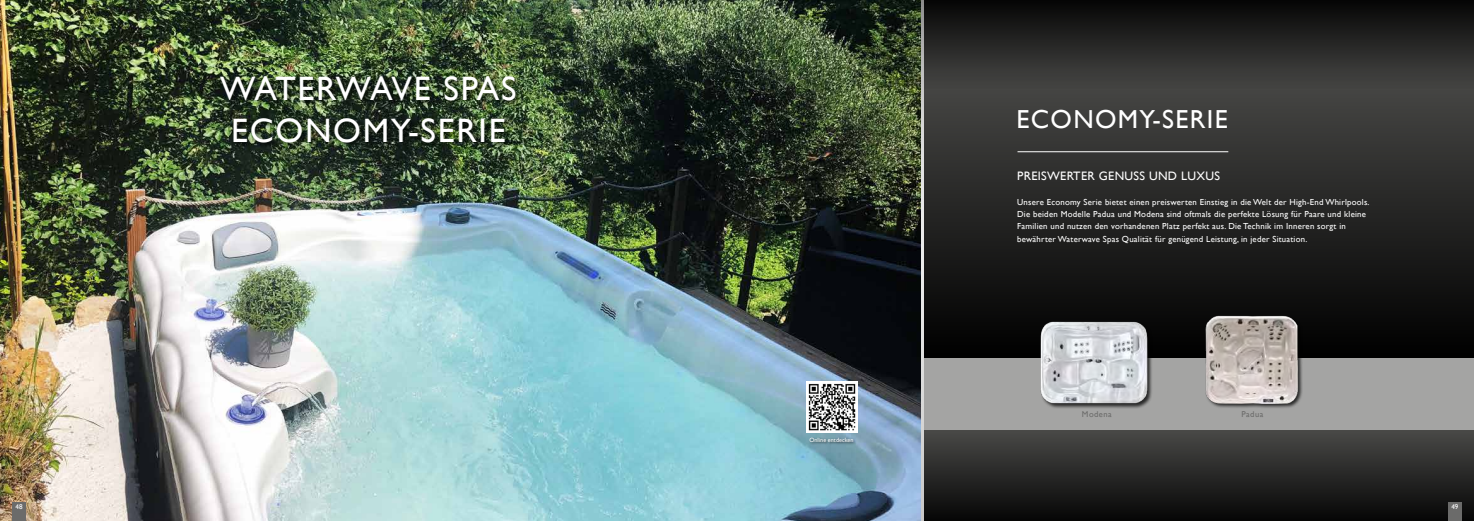
<style>
.page{position:relative;width:1474px;height:521px;background:#fff}
.page>*{position:absolute;margin:0;border:0;box-sizing:border-box;transform-origin:0 0}
.t1{font:33.86px/41.7px "Gill Sans";letter-spacing:.05em;color:#fff;text-align:center}
.t2{font:26.07px "Gill Sans";letter-spacing:.05em;color:#fff}
.t3{font:12.25px "Gill Sans";letter-spacing:.025em;color:#fff}
.t4{font:8.75px/12.2px "Gill Sans";letter-spacing:.025em;color:#fff}
.t5{font:8.49px "Gill Sans";letter-spacing:.05em;color:#6b6b6a}
.t6{font:7px "Gill Sans";color:#fff}
.t7{font:6.12px "Gill Sans";color:#fff}
</style>
<div class="page">
<div style="left:920px;top:357px;width:553px;height:73px;background:#a4a4a3"></div>
<div style="left:920px;top:72px;width:553px;height:285px;background:linear-gradient(to bottom,#494947,#000)"></div>
<hr style="left:1017px;top:151px;width:211px;height:1px;background:#fff">
<div style="left:921px;top:430px;width:552px;height:91px;background:linear-gradient(to bottom,#494947,#070707)"></div>
<img style="left:1032px;top:315px;width:125px;height:93px">
<div style="left:1204px;top:315px;width:98px;height:94px;background:#000;opacity:.75"></div>
<img style="left:1202px;top:313px;width:98px;height:93px">
<div style="left:0;top:0;width:1473px;height:89px;background:linear-gradient(to bottom,#060606,#464644)"></div>
<img style="left:0;top:0;width:921px;height:521px">
<div style="left:218px;top:75px;width:304px;height:74px;background:#000;opacity:.75"></div>
<img style="left:806px;top:382px;width:51px;height:51px">
<div style="left:808px;top:437px;width:49px;height:9px;background:#000;opacity:.75"></div>
<svg style="left:921px;top:0;width:2px;height:521px"></svg>
<div style="left:12px;top:502px;width:14px;height:19px;background:#6b6b6a"></div>
<div style="left:1448px;top:502px;width:13px;height:19px;background:#6b6b6a"></div>
<h1 class="t1" style="left:220px;top:69px;width:298px">WATERWAVE SPAS<br>ECONOMY-SERIE</h1>
<p class="t7" style="left:809px;top:436px;width:46px">Online entdecken</p>
<h2 class="t2" style="left:1016px;top:104px;width:213px">ECONOMY-SERIE</h2>
<h3 class="t3" style="left:1017px;top:169px;width:204px">PREISWERTER GENUSS UND LUXUS</h3>
<p class="t4" style="left:1017px;top:196px;width:354px">Unsere Economy Serie bietet einen preiswerten Einstieg in die Welt der High-End Whirlpools.<br>Die beiden Modelle Padua und Modena sind oftmals die perfekte Lösung für Paare und kleine Familien und nutzen den vorhandenen Platz perfekt aus. Die Technik im Inneren sorgt in bewährter Waterwave Spas Qualität für genügend Leistung, in jeder Situation.</p>
<p class="t5" style="left:1081px;top:409px;width:31px">Modena</p>
<p class="t5" style="left:1241px;top:409px;width:23px">Padua</p>
<p class="t6" style="left:16px;top:502px;width:8px">48</p>
<p class="t6" style="left:1451px;top:502px;width:8px">49</p>
</div>
